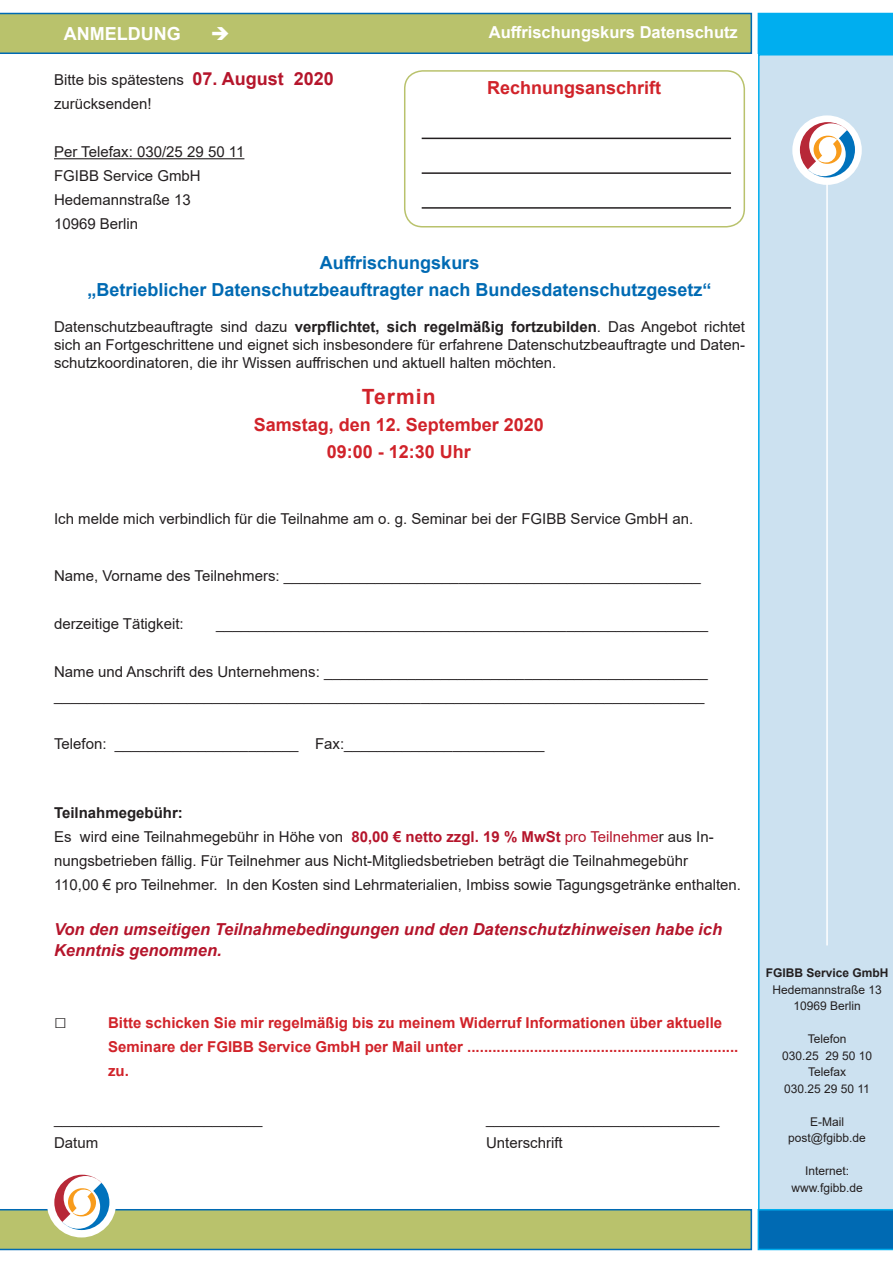
<style>
.page{position:relative;width:893px;height:1263px;background:#fff}
.page>*{position:absolute;margin:0;border:0;box-sizing:border-box;transform-origin:0 0}
.t1{font:700 21px "Arial";letter-spacing:.05em;color:#d1232a}
.t2{font:700 18px/27px "Arial";color:#006ab3;text-align:center}
.t3{font:700 18px/27px "Arial";color:#d1232a;text-align:center}
.t4{font:700 18px "Arial";color:#fff}
.t5{font:italic 700 16.5px/21px "Arial";color:#b5152b}
.t6{font:700 16.5px "Arial";color:#fff}
.t7{font:15px/24px "Arial";color:#231f20}
.t8{font:700 15px/24px "Arial";color:#d1232a}
.t9{font:12px/16.5px "Arial";color:#231f20;text-align:center}
.t10{font:700 12px "Arial";color:#231f20}
.s1{font-weight:700;font-size:18px;color:#b5152b}
.s2{font-weight:700}
.s3{font-weight:700;color:#b5152b}
.s4{color:#b5152b}
.s5{font-weight:400;font-size:21px;color:#231f20}
</style>
<div class="page">
<div style="left:758px;top:54px;width:135px;height:1155px;background:#cce1f0"></div>
<div style="left:758px;top:13px;width:135px;height:41px;background:#00aeef"></div>
<svg style="left:758px;top:1209px;width:135px;height:41px;background:#006fb7"></svg>
<svg style="left:0;top:1175px;width:752px;height:75px"></svg>
<hr style="left:826px;top:181px;width:2px;height:764px;background:#fff">
<hr style="left:54px;top:158px;width:190px;height:1px;background:#231f20">
<div style="left:792px;top:115px;width:70px;height:70px;background:#fff;border-radius:50%"></div>
<svg style="left:800px;top:122px;width:55px;height:55px"></svg>
<div style="left:404px;top:70px;width:341px;height:157px;border:2px solid #b9c26c;border-radius:18px"></div>
<hr style="left:422px;top:138px;width:309px;height:1px;background:#231f20">
<hr style="left:422px;top:172px;width:309px;height:2px;background:#231f20">
<hr style="left:422px;top:207px;width:309px;height:2px;background:#231f20">
<svg style="left:0;top:13px;width:752px;height:41px;background:#acbb70"></svg>
<p class="t4" style="left:64px;top:21px;width:118px">ANMELDUNG</p>
<p class="t6" style="left:489px;top:21px;width:250px">Auffrischungskurs Datenschutz</p>
<p class="t7" style="left:54px;top:68px;width:281px">Bitte bis spätestens <span class="s1">07. August 2020 </span>zurücksenden!</p>
<p class="t7" style="left:54px;top:140px;width:192px">Per Telefax: 030/25 29 50 11<br>FGIBB Service GmbH<br>Hedemannstraße 13<br>10969 Berlin</p>
<p class="t2" style="left:87px;top:249px;width:626px">Auffrischungskurs<br>„Betrieblicher Datenschutzbeauftragter nach Bundesdatenschutzgesetz“</p>
<p class="t7" style="left:54px;top:317px;width:693px;line-height:18px;text-align:justify">Datenschutzbeauftragte sind dazu <span class="s2">verpflichtet, sich regelmäßig fortzubilden</span>. Das Angebot richtet sich an Fortgeschrittene und eignet sich insbesondere für erfahrene Datenschutzbeauftragte und Daten&shy;schutzkoordinatoren, die ihr Wissen auffrischen und aktuell halten möchten.</p>
<p class="t3" style="left:487px;top:74px;width:176px">Rechnungsanschrift</p>
<h1 class="t1" style="left:362px;top:382px;width:75px">Termin</h1>
<p class="t3" style="left:254px;top:412px;width:292px">Samstag, den 12. September 2020<br>09:00 - 12:30 Uhr</p>
<p class="t7" style="left:54px;top:506px;width:641px">Ich melde mich verbindlich für die Teilnahme am o. g. Seminar bei der FGIBB Service GmbH an.</p>
<p class="t7" style="left:54px;top:563px;width:648px">Name, Vorname des Teilnehmers: __________________________________________________</p>
<p class="t7" style="left:54px;top:611px;width:131px">derzeitige Tätigkeit:</p>
<p class="t7" style="left:216px;top:611px;width:494px">___________________________________________________________</p>
<p class="t7" style="left:54px;top:659px;width:655px">Name und Anschrift des Unternehmens: ______________________________________________ ______________________________________________________________________________</p>
<p class="t7" style="left:54px;top:731px;width:492px">Telefon: ______________________ Fax:________________________</p>
<p class="t7" style="left:54px;top:800px;width:689px"><span class="s2">Teilnahmegebühr:<br></span>Es wird eine Teilnahmegebühr in Höhe von <span class="s3">80,00 € netto zzgl. 19 % MwSt</span> <span class="s4">pro Teilnehme</span>r aus In&shy;nungsbetrieben fällig. Für Teilnehmer aus Nicht-Mitgliedsbetrieben beträgt die Teilnahmegebühr<br>110,00 € pro Teilnehmer. In den Kosten sind Lehrmaterialien, Imbiss sowie Tagungsgetränke enthalten.</p>
<p class="t5" style="left:54px;top:919px;width:670px">Von den umseitigen Teilnahmebedingungen und den Datenschutzhinweisen habe ich<br>Kenntnis genommen.</p>
<p class="t8" style="left:108px;top:1011px;width:632px;text-indent:-54px"><span class="s5">□</span> Bitte schicken Sie mir regelmäßig bis zu meinem Widerruf Informationen über aktuelle<br>Seminare der FGIBB Service GmbH per Mail unter ................................................................. zu.</p>
<p class="t7" style="left:54px;top:1106px;width:210px">_________________________</p>
<p class="t7" style="left:486px;top:1106px;width:235px">____________________________</p>
<p class="t7" style="left:54px;top:1130px;width:46px">Datum</p>
<p class="t7" style="left:486px;top:1130px;width:78px">Unterschrift</p>
<p class="t10" style="left:766px;top:965px;width:124px">FGIBB Service GmbH</p>
<p class="t9" style="left:772px;top:981px;width:111px">Hedemannstraße 13<br>10969 Berlin</p>
<p class="t9" style="left:782px;top:1031px;width:92px">Telefon<br>030.25 29 50 10<br>Telefax<br>030.25 29 50 11</p>
<p class="t9" style="left:788px;top:1113px;width:79px">E-Mail post@fgibb.de</p>
<p class="t9" style="left:791px;top:1163px;width:73px">Internet: www.fgibb.de</p>
</div>
